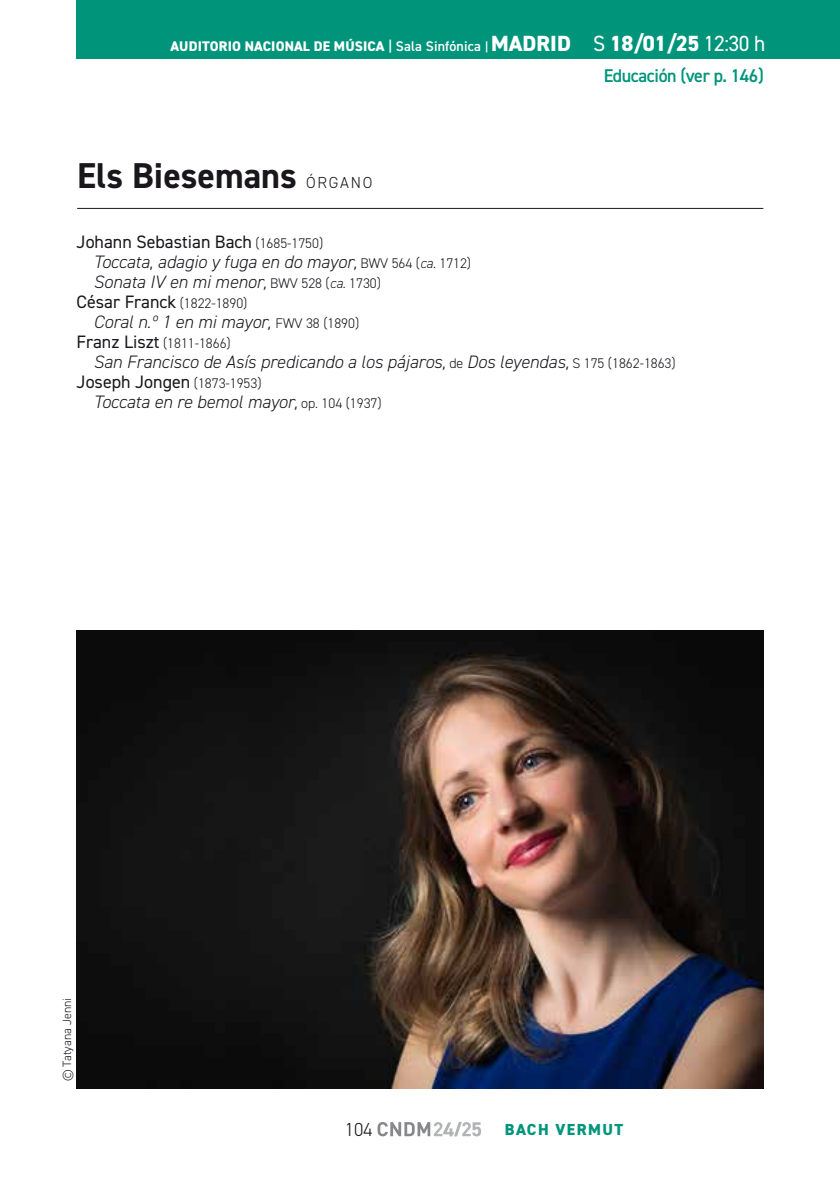
<style>
.page{position:relative;width:840px;height:1191px;background:#fff}
.page>*{position:absolute;margin:0;border:0;box-sizing:border-box;transform-origin:0 0}
.t1{font:700 36px "DIN2014";color:#1a171c}
.t2{font:300 19px "DIN2014";color:#1a171c}
.t3{font:600 18.4px "DIN2014";letter-spacing:-.02em;color:#00957b}
.t4{font:italic 300 18px "DIN2014";color:#1a171c}
.t5{font:18px "DIN2014";color:#1a171c}
.t6{font:800 16px "DIN2014";letter-spacing:.09em;color:#00957b}
.t7{font:300 16px "DIN2014";letter-spacing:.11em;color:#1a171c}
.t8{font:800 14px "DIN2014";letter-spacing:.01em;color:#fff}
.t9{font:300 14px "DIN2014";color:#1a171c}
.t10{font:300 12px "DIN2014";color:#1a171c}
.s1{font-weight:600}
.s2{font-weight:600;font-size:12px}
.s3{font-size:22px}
.s4{font-weight:400;font-size:22px}
.s5{font-weight:300;font-size:14px}
.s6{font-style:normal;font-size:14px}
.s7{font-size:14px}
.s8{font-weight:400;font-size:18px}
</style>
<div class="page">
<div style="left:77px;top:0;width:762px;height:59px;background:#00957b"></div>
<svg style="left:377px;top:1122px;width:104px;height:14px"></svg>
<hr style="left:77px;top:208px;width:686px;height:1px;background:#1a171c">
<img style="left:77px;top:630px;width:686px;height:458px">
<p class="t8" style="left:170px;top:37px;width:596px">AUDITORIO NACIONAL DE MÚSICA <span class="s1">| Sala Sinfónica</span> <span class="s2">|</span> <span class="s3">MADRID</span> <span class="s4">S</span> <span class="s3">18/01/25</span> <span class="s4">12:30 h</span></p>
<h1 class="t1" style="left:77px;top:152px;width:221px">Els Biesemans</h1>
<p class="t7" style="left:306px;top:173px;width:68px">ÓRGANO</p>
<p class="t3" style="left:603px;top:64px;width:161px">Educación (ver p. 146)</p>
<p class="t5" style="left:77px;top:231px;width:248px">Johann Sebastian Bach <span class="s5">(1685-1750)</span></p>
<p class="t4" style="left:94px;top:251px;width:379px">Toccata, adagio y fuga en do mayor, <span class="s6">BWV 564 (</span><span class="s7">ca.</span> <span class="s6">1712)</span></p>
<p class="t4" style="left:94px;top:271px;width:288px">Sonata IV en mi menor, <span class="s6">BWV 528 (</span><span class="s7">ca.</span> <span class="s6">1730)</span></p>
<p class="t5" style="left:77px;top:291px;width:172px">César Franck <span class="s5">(1822-1890)</span></p>
<p class="t4" style="left:94px;top:311px;width:267px">Coral n.º 1 en mi mayor, <span class="s6">FWV 38 (1890)</span></p>
<p class="t9" style="left:77px;top:335px;width:156px"><span class="s8">Franz Liszt</span> (1811-1866)</p>
<p class="t4" style="left:94px;top:351px;width:583px">San Francisco de Asís predicando a los pájaros, <span class="s6">de</span> Dos leyendas, <span class="s6">S 175 (1862-1863)</span></p>
<p class="t5" style="left:77px;top:371px;width:186px">Joseph Jongen <span class="s5">(1873-1953)</span></p>
<p class="t4" style="left:94px;top:391px;width:289px">Toccata en re bemol mayor, <span class="s6">op. 104 (1937)</span></p>
<p class="t10" style="left:60px;top:1081px;width:85px;rotate:-90deg">© Tatyana Jenni</p>
<p class="t2" style="left:344px;top:1117px;width:29px">104</p>
<p class="t6" style="left:504px;top:1118px;width:120px">BACH VERMUT</p>
</div>
